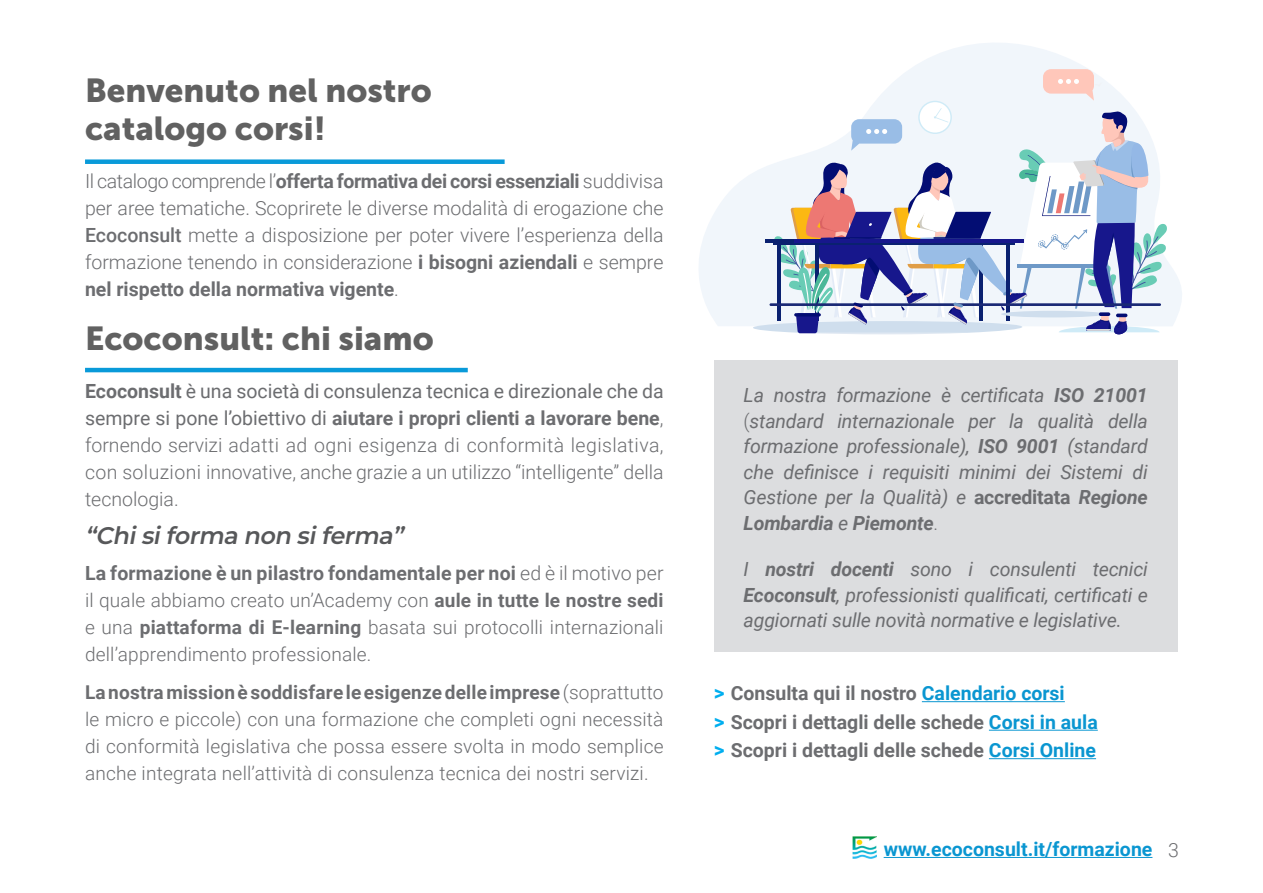
<style>
.page{position:relative;width:1263px;height:893px;background:#fff}
.page>*{position:absolute;margin:0;border:0;box-sizing:border-box;transform-origin:0 0}
.t1{font:33px "Museo Sans 900";color:#616161}
.t2{font:italic 600 24px "Montserrat";color:#57585a}
.t3{font:300 19.5px/27px "Roboto";color:#6c6d70;text-align:justify}
.t4{font:italic 19.5px/25.5px "Roboto";letter-spacing:-.01em;color:#6c6d70;text-align:justify}
.t5{font:700 19.5px "Roboto";color:#6c6d70}
.t6{font:700 19.5px "Roboto";color:#0a96d1}
.t7{font:300 19.05px/27px "Roboto";letter-spacing:.01em;color:#6c6d70;text-align:justify}
.s1{font-weight:700}
.s2{font-weight:500}
.s3{font-weight:400}
.s4{font-weight:300}
.s5{font-weight:300;font-style:normal}
.s6{font-weight:700;font-style:normal}
.s7{font-size:21px;color:#00aeef}
.s8{color:#0a96d1}
.s9{font-weight:300;color:#6c6d70}
</style>
<div class="page">
<hr style="left:884px;top:857px;width:268px;height:1px;background:#0a96d1">
<img style="left:853px;top:836px;width:23px;height:23px">
<div style="left:85px;top:159px;width:420px;height:5px;background:#099ad9"></div>
<hr style="left:85px;top:368px;width:383px;height:4px;background:#099ad9">
<div style="left:714px;top:360px;width:463px;height:292px;background:#dcdddf"></div>
<hr style="left:922px;top:701px;width:143px;height:1px;background:#0a96d1">
<hr style="left:989px;top:730px;width:109px;height:1px;background:#0a96d1">
<hr style="left:989px;top:758px;width:107px;height:1px;background:#0a96d1">
<svg style="left:699px;top:43px;width:483px;height:283px"></svg>
<svg style="left:918px;top:101px;width:34px;height:33px"></svg>
<div style="left:920px;top:102px;width:30px;height:31px;background:#fff;border-radius:50%"></div>
<svg style="left:1043px;top:69px;width:59px;height:32px"></svg>
<svg style="left:753px;top:108px;width:414px;height:227px"></svg>
<hr style="left:794px;top:313px;width:27px;height:3px;background:#030d73;border-radius:2px">
<p class="t1" style="left:85px;top:72px;width:348px">Benvenuto nel nostro</p>
<p class="t1" style="left:85px;top:110px;width:242px">catalogo corsi!</p>
<p class="t3" style="left:85px;top:167px;width:580px">Il catalogo comprende l’<span class="s1">offerta formativa dei corsi essenziali</span> suddivisa per aree tematiche. Scoprirete le diverse modalità di erogazione che <span class="s2">Ecoconsult</span> mette a disposizione per poter vivere l’esperienza della formazione tenendo in considerazione <span class="s1">i bisogni aziendali</span> e sempre <span class="s1">nel rispetto della normativa vigente</span>.</p>
<p class="t1" style="left:85px;top:320px;width:350px">Ecoconsult: chi siamo</p>
<p class="t3" style="left:85px;top:377px;width:580px"><span class="s1">Ecoconsult</span> <span class="s3">è una società di consulenza tecnica e direzionale che da sempre si pone l’obiettivo di</span> <span class="s1">aiutare i propri clienti a lavorare bene</span>, fornendo servizi adatti ad ogni esigenza di conformità legislativa, con soluzioni innovative, anche grazie a un utilizzo “intelligente” della tecnologia.</p>
<p class="t2" style="left:85px;top:518px;width:325px">“Chisiforma non siferma”</p>
<p class="t5" style="left:85px;top:559px;width:580px">La formazione è un pilastro fondamentale per noi <span class="s4">ed è il motivo per</span></p>
<p class="t7" style="left:85px;top:586px;width:580px">il quale abbiamo creato un’Academy con <span class="s1">aule in tutte le nostre sedi </span>e una <span class="s1">piattaforma di E-learning</span> basata sui protocolli internazionali dell’apprendimento professionale.</p>
<p class="t7" style="left:85px;top:677px;width:580px"><span class="s1">La nostra mission è soddisfare le esigenze delle imprese</span> (soprattutto le micro e piccole) con una formazione che completi ogni necessità di conformità legislativa che possa essere svolta in modo semplice anche integrata nell’attività di consulenza tecnica dei nostri servizi.</p>
<p class="t4" style="left:744px;top:382px;width:406px">La nostra formazione è certificata <span class="s1">ISO 21001 </span><span class="s5">(</span>standard internazionale per la qualità della formazione professionale), <span class="s1">ISO 9001</span> (standard che definisce i requisiti minimi dei Sistemi di Gestione per la Qualità) e <span class="s6">accreditata</span> <span class="s1">Regione Lombardia</span> e <span class="s1">Piemonte</span><span class="s5">.</span></p>
<p class="t4" style="left:744px;top:556px;width:406px">I <span class="s1">nostri docenti</span> sono i consulenti tecnici <span class="s1">Ecoconsult</span>, professionisti qualificati, certificati e aggiornati sulle novità normative e legislative.</p>
<p class="t5" style="left:714px;top:680px;width:352px"><span class="s7">&gt;</span> Consulta qui il nostro <span class="s8">Calendario corsi</span></p>
<p class="t5" style="left:714px;top:708px;width:385px"><span class="s7">&gt;</span> Scopri i dettagli delle schede <span class="s8">Corsi in aula</span></p>
<p class="t5" style="left:714px;top:737px;width:384px"><span class="s7">&gt;</span> Scopri i dettagli delle schede <span class="s8">Corsi Online</span></p>
<p class="t6" style="left:884px;top:835px;width:297px">www.ecoconsult.it/formazione <span class="s9">3</span></p>
</div>
